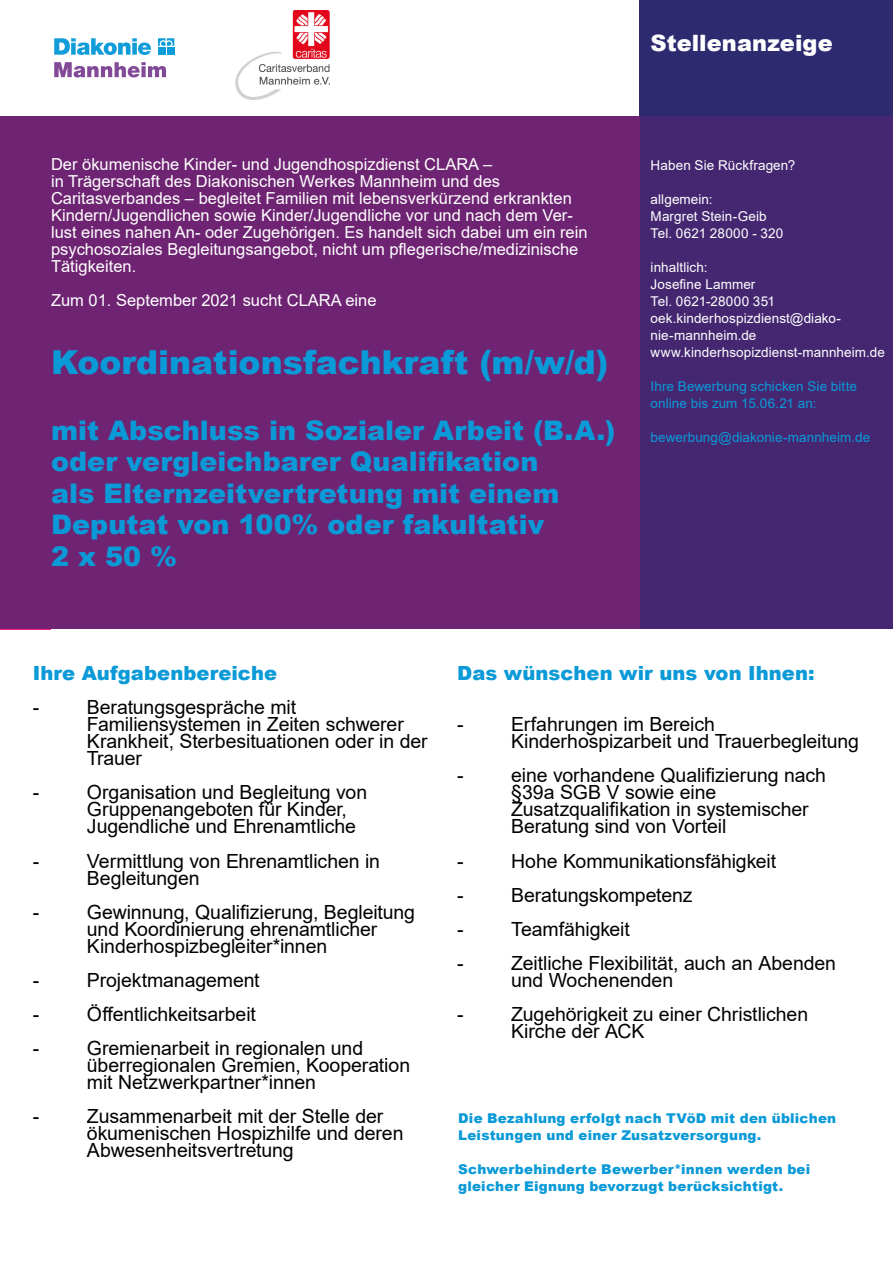
<style>
.page{position:relative;width:893px;height:1263px;background:#fff}
.page>*{position:absolute;margin:0;border:0;box-sizing:border-box;transform-origin:0 0}
._01_Texte_13_5pt_Bol{font:900 33px "Arial";color:#0a9ad7}
._01_Texte_13_5pt_Bol-2{font:900 27px/31.5px "Arial";color:#0a9ad7}
._02_Texte_9pt_Roman{font:900 22.5px "Arial";letter-spacing:.005em;color:#fff}
._02_Texte_9pt_Roman-2{font:19.5px/17px "Arial";letter-spacing:-.005em;color:#020203}
._02_Texte_9pt_Roman-3{font:900 19.5px "Arial";letter-spacing:.005em;color:#0a9ad7}
._02_Texte_9pt_Roman-4{font:16.5px/17px "Arial";color:#fff}
._02_Texte_9pt_Roman-5{font:13.5px/17px "Arial";letter-spacing:.005em;color:#fff}
._02_Texte_9pt_Roman-6{font:900 13.5px/17px "Arial";letter-spacing:.015em;color:#0a9ad7}
._02_Texte_9pt_Roman-7{font:13.5px/17px "Arial";letter-spacing:.005em;color:#0a9ad7}
</style>
<div class="page">
<div style="left:640px;top:0;width:253px;height:117px;background:#2d2a70"></div>
<div style="left:640px;top:117px;width:253px;height:512px;background:#452771"></div>
<div style="left:0;top:117px;width:640px;height:512px;background:#6e2472"></div>
<svg style="left:54px;top:38px;width:97px;height:17px"></svg>
<svg style="left:158px;top:38px;width:16px;height:8px"></svg>
<div style="left:158px;top:47px;width:7px;height:8px;background:#109dd9"></div>
<div style="left:167px;top:47px;width:7px;height:8px;background:#109dd9"></div>
<svg style="left:54px;top:62px;width:112px;height:15px"></svg>
<img style="left:235px;top:11px;width:95px;height:89px">
<hr style="left:0;top:629px;width:51px;height:1px;background:#e5097d">
<p class="_02_Texte_9pt_Roman" style="left:651px;top:27px;width:184px">Stellenanzeige</p>
<p class="_02_Texte_9pt_Roman-4" style="left:51px;top:156px;width:538px">Der ökumenische Kinder- und Jugendhospizdienst CLARA –<br>in Trägerschaft des Diakonischen Werkes Mannheim und des Caritasverbandes – begleitet Familien mit lebensverkürzend erkrankten Kindern/Jugendlichen sowie Kinder/Jugendliche vor und nach dem Ver&shy;lust eines nahen An- oder Zugehörigen. Es handelt sich dabei um ein rein psychosoziales Begleitungsangebot, nicht um pflegerische/medizinische Tätigkeiten.</p>
<p class="_02_Texte_9pt_Roman-4" style="left:51px;top:292px;width:327px">Zum 01. September 2021 sucht CLARA eine</p>
<p class="_01_Texte_13_5pt_Bol" style="left:51px;top:338px;width:559px">Koordinationsfachkraft (m/w/d)</p>
<p class="_01_Texte_13_5pt_Bol-2" style="left:51px;top:413px;width:566px">mit Abschluss in Sozialer Arbeit (B.A.) oder vergleichbarer Qualifikation<br>als Elternzeitvertretung mit einem<br>Deputat von 100% oder fakultativ<br>2 x 50 %</p>
<p class="_02_Texte_9pt_Roman-5" style="left:651px;top:157px;width:146px">Haben Sie Rückfragen?</p>
<p class="_02_Texte_9pt_Roman-5" style="left:651px;top:191px;width:134px">allgemein:<br>Margret Stein-Geib<br>Tel. 0621 28000 - 320</p>
<p class="_02_Texte_9pt_Roman-5" style="left:651px;top:259px;width:192px">inhaltlich:<br>Josefine Lammer<br>Tel. 0621-28000 351 oek.kinderhospizdienst@diako&shy;nie-mannheim.de</p>
<p class="_02_Texte_9pt_Roman-5" style="left:651px;top:344px;width:236px">www.kinderhsopizdienst-mannheim.de</p>
<p class="_02_Texte_9pt_Roman-7" style="left:651px;top:378px;width:208px">Ihre Bewerbung schicken Sie bitte online bis zum 15.06.21 an:</p>
<p class="_02_Texte_9pt_Roman-7" style="left:651px;top:429px;width:221px">bewerbung@diakonie-mannheim.de</p>
<p class="_02_Texte_9pt_Roman-3" style="left:33px;top:659px;width:246px">Ihre Aufgabenbereiche</p>
<p class="_02_Texte_9pt_Roman-2" style="left:33px;top:699px;width:8px">-</p>
<p class="_02_Texte_9pt_Roman-2" style="left:87px;top:699px;width:342px">Beratungsgespräche mit<br>Familiensystemen in Zeiten schwerer<br>Krankheit, Sterbesituationen oder in der<br>Trauer</p>
<p class="_02_Texte_9pt_Roman-2" style="left:33px;top:784px;width:8px">-</p>
<p class="_02_Texte_9pt_Roman-2" style="left:87px;top:784px;width:282px">Organisation und Begleitung von<br>Gruppenangeboten für Kinder,<br>Jugendliche und Ehrenamtliche</p>
<p class="_02_Texte_9pt_Roman-2" style="left:33px;top:852px;width:8px">-</p>
<p class="_02_Texte_9pt_Roman-2" style="left:87px;top:852px;width:295px">Vermittlung von Ehrenamtlichen in<br>Begleitungen</p>
<p class="_02_Texte_9pt_Roman-2" style="left:33px;top:903px;width:8px">-</p>
<p class="_02_Texte_9pt_Roman-2" style="left:87px;top:903px;width:330px">Gewinnung, Qualifizierung, Begleitung und Koordinierung ehrenamtlicher<br>Kinderhospizbegleiter*innen</p>
<p class="_02_Texte_9pt_Roman-2" style="left:33px;top:971px;width:8px">-</p>
<p class="_02_Texte_9pt_Roman-2" style="left:87px;top:971px;width:174px">Projektmanagement</p>
<p class="_02_Texte_9pt_Roman-2" style="left:33px;top:1005px;width:8px">-</p>
<p class="_02_Texte_9pt_Roman-2" style="left:87px;top:1005px;width:171px">Öffentlichkeitsarbeit</p>
<p class="_02_Texte_9pt_Roman-2" style="left:33px;top:1039px;width:8px">-</p>
<p class="_02_Texte_9pt_Roman-2" style="left:87px;top:1039px;width:325px">Gremienarbeit in regionalen und überregionalen Gremien, Kooperation mit Netzwerkpartner*innen</p>
<p class="_02_Texte_9pt_Roman-2" style="left:33px;top:1107px;width:8px">-</p>
<p class="_02_Texte_9pt_Roman-2" style="left:87px;top:1107px;width:318px">Zusammenarbeit mit der Stelle der ökumenischen Hospizhilfe und deren<br>Abwesenheitsvertretung</p>
<p class="_02_Texte_9pt_Roman-3" style="left:457px;top:659px;width:359px">Das wünschen wir uns von Ihnen:</p>
<p class="_02_Texte_9pt_Roman-2" style="left:457px;top:716px;width:8px">-</p>
<p class="_02_Texte_9pt_Roman-2" style="left:511px;top:716px;width:349px">Erfahrungen im Bereich<br>Kinderhospizarbeit und Trauerbegleitung</p>
<p class="_02_Texte_9pt_Roman-2" style="left:457px;top:767px;width:8px">-</p>
<p class="_02_Texte_9pt_Roman-2" style="left:511px;top:767px;width:316px">eine vorhandene Qualifizierung nach §39a SGB V sowie eine<br>Zusatzqualifikation in systemischer<br>Beratung sind von Vorteil</p>
<p class="_02_Texte_9pt_Roman-2" style="left:457px;top:852px;width:8px">-</p>
<p class="_02_Texte_9pt_Roman-2" style="left:511px;top:852px;width:267px">Hohe Kommunikationsfähigkeit</p>
<p class="_02_Texte_9pt_Roman-2" style="left:457px;top:886px;width:8px">-</p>
<p class="_02_Texte_9pt_Roman-2" style="left:511px;top:886px;width:183px">Beratungskompetenz</p>
<p class="_02_Texte_9pt_Roman-2" style="left:457px;top:920px;width:8px">-</p>
<p class="_02_Texte_9pt_Roman-2" style="left:511px;top:920px;width:120px">Teamfähigkeit</p>
<p class="_02_Texte_9pt_Roman-2" style="left:457px;top:954px;width:8px">-</p>
<p class="_02_Texte_9pt_Roman-2" style="left:511px;top:954px;width:326px">Zeitliche Flexibilität, auch an Abenden und Wochenenden</p>
<p class="_02_Texte_9pt_Roman-2" style="left:457px;top:1005px;width:8px">-</p>
<p class="_02_Texte_9pt_Roman-2" style="left:511px;top:1005px;width:299px">Zugehörigkeit zu einer Christlichen<br>Kirche der ACK</p>
<p class="_02_Texte_9pt_Roman-6" style="left:458px;top:1109px;width:380px">Die Bezahlung erfolgt nach TVöD mit den üblichen<br>Leistungen und einer Zusatzversorgung.</p>
<p class="_02_Texte_9pt_Roman-6" style="left:458px;top:1160px;width:354px">Schwerbehinderte Bewerber*innen werden bei gleicher Eignung bevorzugt berücksichtigt.</p>
</div>
